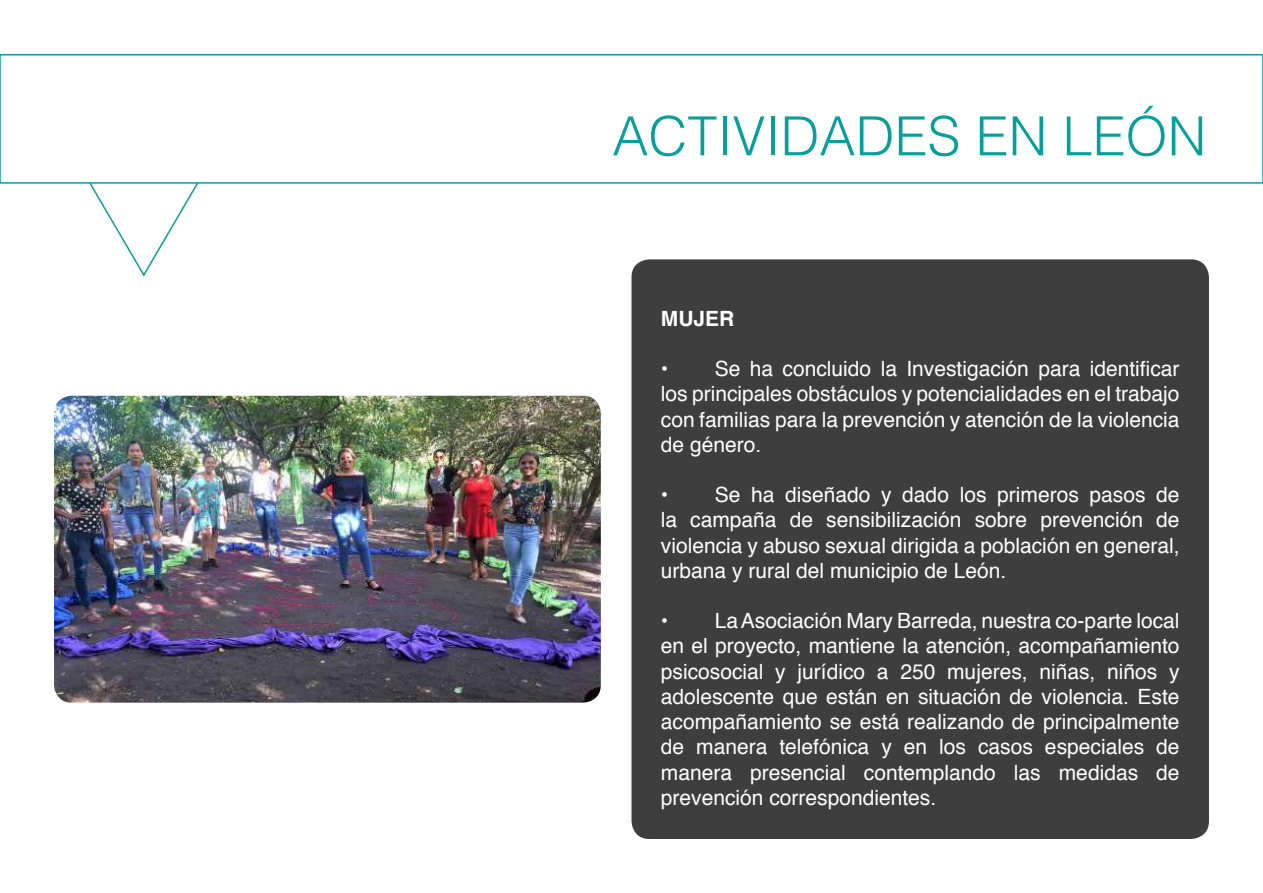
<style>
.page{position:relative;width:1263px;height:893px;background:#fff}
.page>*{position:absolute;margin:0;border:0;box-sizing:border-box;transform-origin:0 0}
.t1{font:300 54px "Helvetica";color:#079f99}
.t2{font:21px/25.2px "Helvetica";color:#fff;text-align:justify}
.t3{font:700 21px "Helvetica";color:#fff}
</style>
<div class="page">
<div style="left:631px;top:259px;width:578px;height:580px;background:#3e3e3f;border-radius:18px"></div>
<svg style="left:89px;top:184px;width:109px;height:93px"></svg>
<div style="left:0;top:54px;width:1263px;height:130px;border:2px solid #079f99"></div>
<img style="left:54px;top:396px;width:547px;height:307px">
<h1 class="t1" style="left:612px;top:90px;width:596px">ACTIVIDADES EN LEÓN</h1>
<p class="t3" style="left:661px;top:301px;width:75px">MUJER</p>
<p class="t2" style="left:661px;top:357px;width:520px">• Se ha concluido la Investigación para identificar los principales obstáculos y potencialidades en el trabajo con familias para la prevención y atención de la violencia de género.</p>
<p class="t2" style="left:661px;top:483px;width:520px">• Se ha diseñado y dado los primeros pasos de la campaña de sensibilización sobre prevención de violencia y abuso sexual dirigida a población en general, urbana y rural del municipio de León.</p>
<p class="t2" style="left:661px;top:609px;width:520px">• La Asociación Mary Barreda, nuestra co-parte local en el proyecto, mantiene la atención, acompañamiento psicosocial y jurídico a 250 mujeres, niñas, niños y adolescente que están en situación de violencia. Este acompañamiento se está realizando de principalmente de manera telefónica y en los casos especiales de manera presencial contemplando las medidas de prevención correspondientes.</p>
</div>
